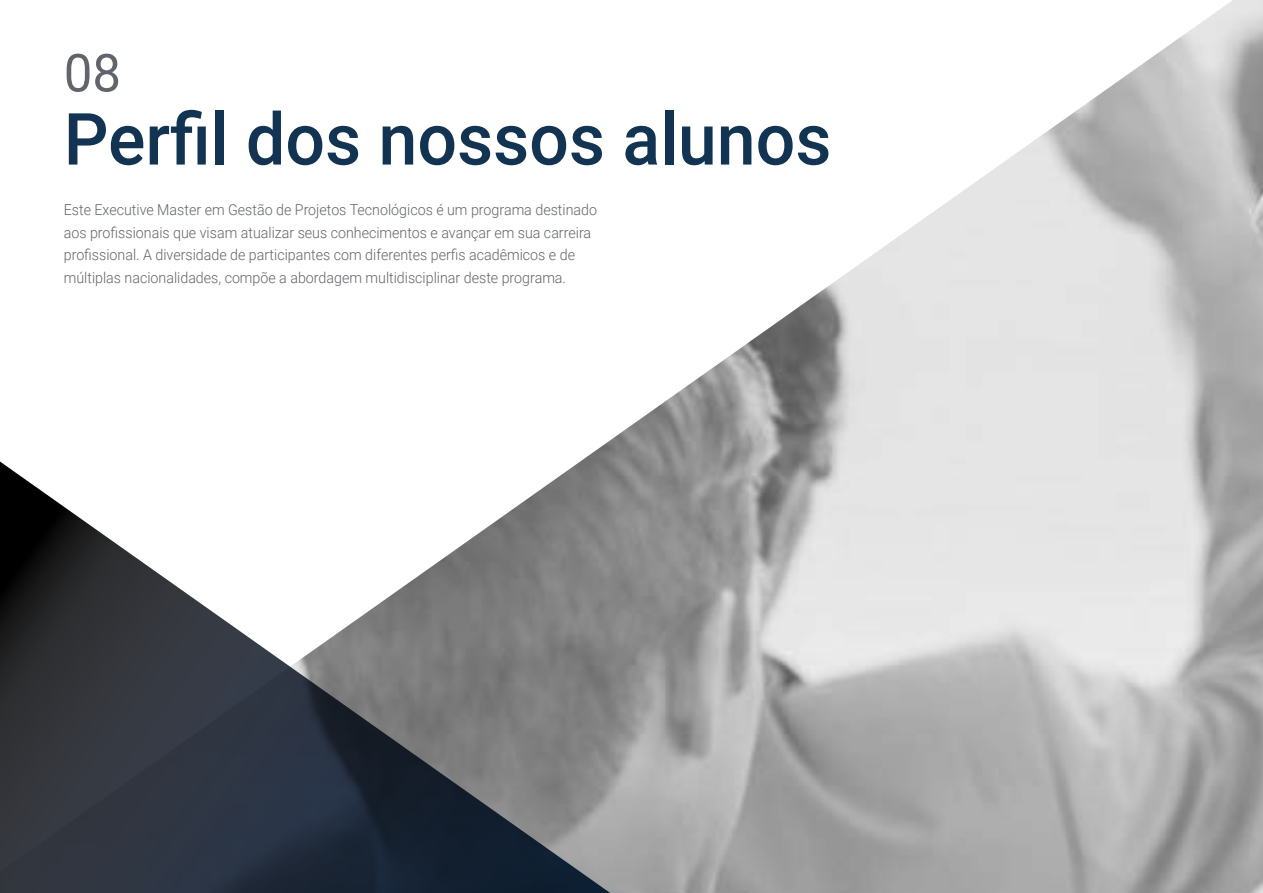
<style>
.page{position:relative;width:1263px;height:893px;background:#fff}
.page>*{position:absolute;margin:0;border:0;box-sizing:border-box;transform-origin:0 0}
.t1{font:500 72px "Roboto";color:#123352}
.t2{font:52.5px "Roboto";color:#61646a}
.t3{font:300 15px/22.5px "Roboto";color:#61646a;scale:.95 1}
</style>
<div class="page">
<img style="left:602px;top:0;width:661px;height:893px">
<svg style="left:0;top:446px;width:640px;height:447px"></svg>
<h2 class="t2" style="left:64px;top:36px;width:59px">08</h2>
<h1 class="t1" style="left:64px;top:89px;width:769px">Perfil dos nossos alunos</h1>
<p class="t3" style="left:64px;top:198px;width:563px">Este Executive Master em Gestão de Projetos Tecnológicos é um programa destinado aos profissionais que visam atualizar seus conhecimentos e avançar em sua carreira profissional. A diversidade de participantes com diferentes perfis acadêmicos e de múltiplas nacionalidades, compõe a abordagem multidisciplinar deste programa.</p>
</div>
